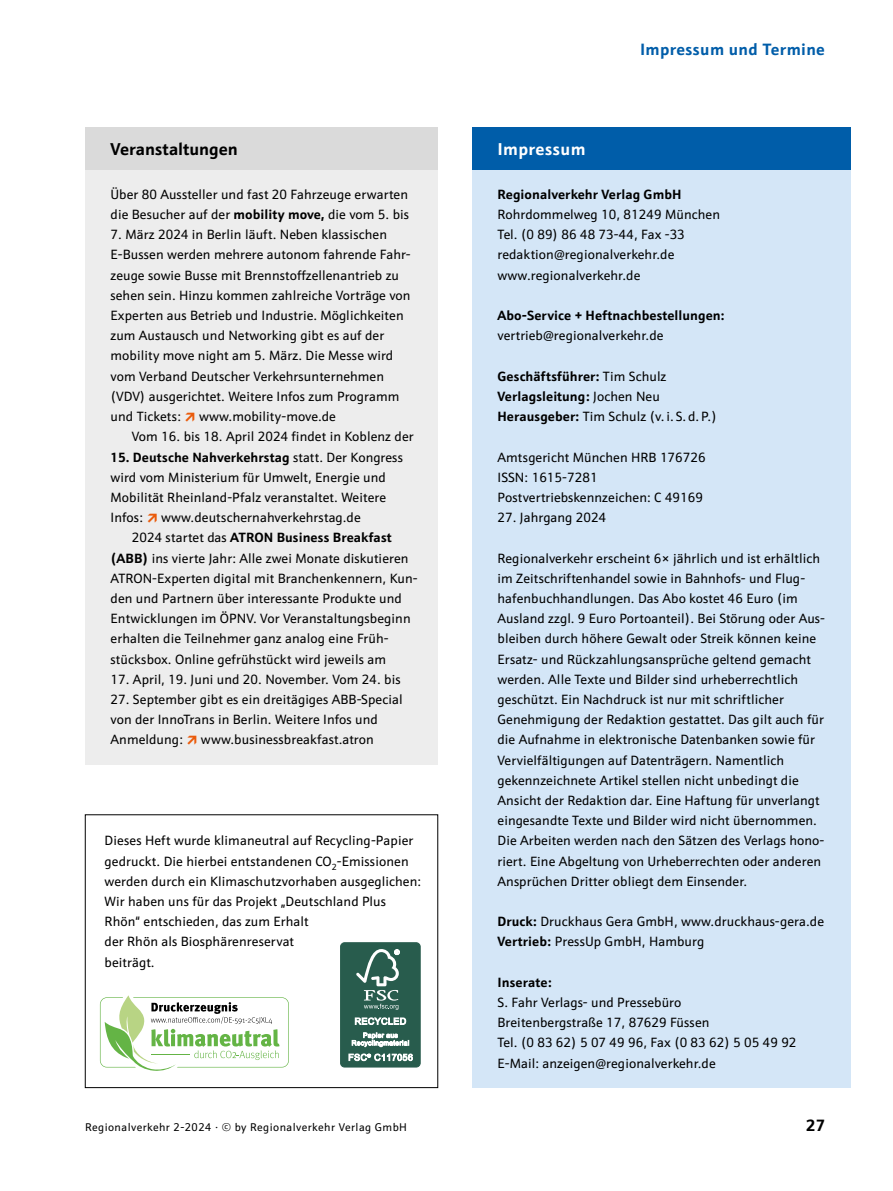
<style>
.page{position:relative;width:893px;height:1191px;background:#fff}
.page>*{position:absolute;margin:0;border:0;box-sizing:border-box;transform-origin:0 0}
.t1{font:700 17.25px "Schnebel Sans Pro";color:#000}
.t2{font:700 17.25px "Schnebel Sans Pro";letter-spacing:.02em;color:#fff}
.t3{font:700 16.5px "Schnebel Sans Pro";letter-spacing:.02em;color:#005da9}
.t4{font:700 16.5px "Schnebel Sans Pro";color:#000}
.t5{font:13.5px/20.2px "Schnebel Sans Pro";letter-spacing:.005em;color:#000}
.t6{font:700 13.5px/20.2px "Schnebel Sans Pro";letter-spacing:.005em;color:#000}
.t7{font:11.25px "Schnebel Sans Pro";letter-spacing:.04em;color:#000}
.s1{font-weight:700}
.s2{font-weight:400}
.s3{font-size:15px}
</style>
<div class="page">
<div style="left:85px;top:128px;width:353px;height:636px;background:#ededed"></div>
<div style="left:85px;top:128px;width:353px;height:42px;background:#dadada"></div>
<div style="left:341px;top:942px;width:79px;height:125px;background:#285c4d;border-radius:4px"></div>
<div style="left:340px;top:942px;width:81px;height:125px;border:1px solid #285c4d;border-radius:4px"></div>
<svg style="left:356px;top:949px;width:44px;height:61px"></svg>
<svg style="left:355px;top:1017px;width:51px;height:8px"></svg>
<svg style="left:352px;top:1032px;width:57px;height:15px"></svg>
<svg style="left:349px;top:1053px;width:64px;height:8px"></svg>
<svg style="left:100px;top:995px;width:189px;height:75px"></svg>
<div style="left:472px;top:128px;width:378px;height:959px;background:#d4e6f7"></div>
<div style="left:472px;top:128px;width:378px;height:42px;background:#005da9"></div>
<p class="t1" style="left:111px;top:138px;width:129px">Veranstaltungen</p>
<p class="t5" style="left:111px;top:184px;width:300px">Über 80 Aussteller und fast 20 Fahrzeuge erwarten die Besucher auf der <span class="s1">mobility move,</span> die vom 5. bis</p>
<p class="t5" style="left:111px;top:224px;width:302px">7. März 2024 in Berlin läuft. Neben klassischen E-Bussen werden mehrere autonom fahrende Fahr&shy;zeuge sowie Busse mit Brennstoffzellenantrieb zu sehen sein. Hinzu kommen zahlreiche Vorträge von Experten aus Betrieb und Industrie. Möglichkeiten zum Austausch und Networking gibt es auf der mobility move night am 5. März. Die Messe wird vom Verband Deutscher Verkehrsunternehmen (VDV) ausgerichtet. Weitere Infos zum Programm und Tickets:</p>
<p class="t5" style="left:132px;top:406px;width:283px;text-indent:67px">www.mobility-move.de<br>Vom 16. bis 18. April 2024 findet in Koblenz der</p>
<p class="t5" style="left:111px;top:446px;width:294px"><span class="s1">15. Deutsche Nahverkehrstag</span> statt. Der Kongress wird vom Ministerium für Umwelt, Energie und Mobilität Rheinland-Pfalz veranstaltet. Weitere Infos:</p>
<p class="t5" style="left:161px;top:507px;width:201px">www.deutschernahverkehrstag.de</p>
<p class="t6" style="left:132px;top:527px;width:261px"><span class="s2">2024 startet das</span> ATRON Business Breakfast</p>
<p class="t5" style="left:111px;top:547px;width:300px"><span class="s1">(ABB)</span> ins vierte Jahr: Alle zwei Monate diskutieren</p>
<p class="t5" style="left:111px;top:568px;width:309px">ATRON-Experten digital mit Branchenkennern, Kun-</p>
<p class="t5" style="left:111px;top:588px;width:293px">den und Partnern über interessante Produkte und</p>
<p class="t5" style="left:111px;top:608px;width:302px">Entwicklungen im ÖPNV. Vor Veranstaltungsbeginn</p>
<p class="t5" style="left:111px;top:628px;width:280px">erhalten die Teilnehmer ganz analog eine Früh-</p>
<p class="t5" style="left:111px;top:648px;width:277px">stücksbox. Online gefrühstückt wird jeweils am</p>
<p class="t5" style="left:111px;top:669px;width:292px">17. April, 19. Juni und 20. November. Vom 24. bis</p>
<p class="t5" style="left:111px;top:689px;width:294px">27. September gibt es ein dreitägiges ABB-Special von der InnoTrans in Berlin. Weitere Infos und<br>Anmeldung:</p>
<p class="t5" style="left:201px;top:729px;width:174px">www.businessbreakfast.atron</p>
<p class="t5" style="left:105px;top:830px;width:318px">Dieses Heft wurde klimaneutral auf Recycling-Papier gedruckt. Die hierbei entstandenen CO<sub>2</sub>-Emissionen werden durch ein Klimaschutzvorhaben ausgeglichen:<br>Wir haben uns für das Projekt „Deutschland Plus Rhön“ entschieden, das zum Erhalt<br>der Rhön als Biosphärenreservat<br>beiträgt.</p>
<p class="t2" style="left:497px;top:138px;width:90px">Impressum</p>
<p class="t3" style="left:640px;top:38px;width:186px">Impressum und Termine</p>
<p class="t6" style="left:497px;top:184px;width:185px">Regionalverkehr Verlag GmbH</p>
<p class="t5" style="left:497px;top:204px;width:224px">Rohrdommelweg 10, 81249 München<br>Tel. (0 89) 86 48 73-44, Fax -33 redaktion@regionalverkehr.de www.regionalverkehr.de</p>
<p class="t6" style="left:497px;top:305px;width:229px">Abo-Service + Heftnachbestellungen:</p>
<p class="t5" style="left:497px;top:325px;width:168px">vertrieb@regionalverkehr.de</p>
<p class="t6" style="left:497px;top:366px;width:221px">Geschäftsführer: <span class="s2">Tim Schulz<br></span>Verlagsleitung: <span class="s2">Jochen Neu<br></span>Herausgeber: <span class="s2">Tim Schulz (v.i. S.d.P.)</span></p>
<p class="t5" style="left:497px;top:446px;width:210px">Amtsgericht München HRB 176726<br>ISSN: 1615-7281<br>Postvertriebskennzeichen: C 49169</p>
<p class="t5" style="left:497px;top:507px;width:110px">27. Jahrgang 2024</p>
<p class="t5" style="left:497px;top:547px;width:329px">Regionalverkehr erscheint 6<span class="s3">×</span> jährlich und ist erhältlich im Zeitschriftenhandel sowie in Bahnhofs- und Flug&shy;hafenbuchhandlungen. Das Abo kostet 46 Euro (im Ausland zzgl. 9 Euro Portoanteil). Bei Störung oder Aus&shy;bleiben durch höhere Gewalt oder Streik können keine Ersatz- und Rückzahlungsansprüche geltend gemacht werden. Alle Texte und Bilder sind urheberrechtlich geschützt. Ein Nachdruck ist nur mit schriftlicher Genehmigung der Redaktion gestattet. Das gilt auch für die Aufnahme in elektronische Datenbanken sowie für Vervielfältigungen auf Datenträgern. Namentlich gekennzeichnete Artikel stellen nicht unbedingt die Ansicht der Redaktion dar. Eine Haftung für unverlangt eingesandte Texte und Bilder wird nicht übernommen.<br>Die Arbeiten werden nach den Sätzen des Verlags hono&shy;riert. Eine Abgeltung von Urheberrechten oder anderen Ansprüchen Dritter obliegt dem Einsender.</p>
<p class="t5" style="left:497px;top:911px;width:328px"><span class="s1">Druck:</span> Druckhaus Gera GmbH, www.druckhaus-gera.de<br><span class="s1">Vertrieb:</span> PressUp GmbH, Hamburg</p>
<p class="t6" style="left:497px;top:972px;width:56px">Inserate:</p>
<p class="t5" style="left:497px;top:992px;width:300px">S. Fahr Verlags- und Pressebüro<br>Breitenbergstraße 17, 87629 Füssen<br>Tel. (0 83 62) 5 07 49 96, Fax (0 83 62) 5 05 49 92<br>E-Mail: anzeigen@regionalverkehr.de</p>
<p class="t7" style="left:85px;top:1119px;width:324px">Regionalverkehr 2-2024 · © by Regionalverkehr Verlag GmbH</p>
<p class="t4" style="left:806px;top:1114px;width:20px">27</p>
</div>
